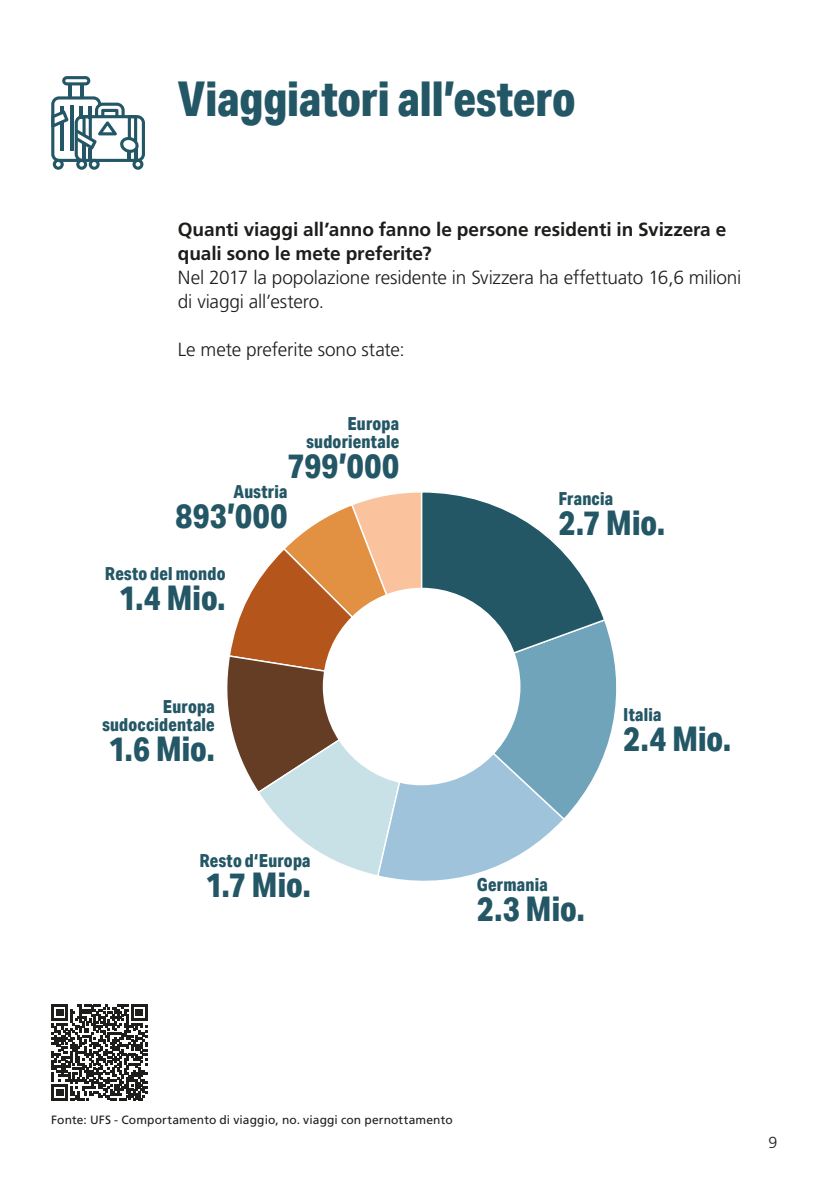
<style>
.page{position:relative;width:840px;height:1191px;background:#fff}
.page>*{position:absolute;margin:0;border:0;box-sizing:border-box;transform-origin:0 0}
.t1{font:800 48px "Aktiv Grotesk Cd";color:#245766}
.t2{font:800 34px "Aktiv Grotesk Cd";color:#245766}
.t3{font:300 19px/24px "Frutiger LT Pro";letter-spacing:-.01em;color:#1d1d1b}
.t4{font:700 19px/24px "Frutiger LT Pro";letter-spacing:-.005em;color:#1d1d1b}
.t5{font:800 18px/18px "Aktiv Grotesk Cd";letter-spacing:.015em;color:#245766;text-align:right}
.t6{font:300 16px "Frutiger LT Pro";color:#1d1d1b}
.t7{font:12px "Frutiger LT Pro";letter-spacing:.015em;color:#1d1d1b}
</style>
<div class="page">
<svg style="left:52px;top:1004px;width:95px;height:96px"></svg>
<svg style="left:62px;top:76px;width:28px;height:9px"></svg>
<hr style="left:68px;top:84px;width:3px;height:14px;background:#245766">
<hr style="left:81px;top:84px;width:3px;height:14px;background:#245766">
<svg style="left:51px;top:96px;width:94px;height:74px"></svg>
<svg style="left:606px;top:626px;width:11px;height:122px"></svg>
<svg style="left:227px;top:492px;width:379px;height:389px"></svg>
<div style="left:324px;top:589px;width:194px;height:195px;background:#fff;border-radius:50%"></div>
<h1 class="t1" style="left:178px;top:69px;width:399px">Viaggiatori all’estero</h1>
<p class="t4" style="left:178px;top:218px;width:549px">Quanti viaggi all’anno fanno le persone residenti in Svizzera e quali sono le mete preferite?</p>
<p class="t3" style="left:178px;top:266px;width:564px">Nel 2017 la popolazione residente in Svizzera ha effettuato 16,6 milioni di viaggi all’estero.</p>
<p class="t3" style="left:178px;top:338px;width:228px">Le mete preferite sono state:</p>
<p class="t5" style="left:306px;top:414px;width:94px">Europa sudorientale</p>
<h2 class="t2" style="left:287px;top:444px;width:113px">799’000</h2>
<p class="t5" style="left:233px;top:482px;width:55px">Austria</p>
<h2 class="t2" style="left:175px;top:494px;width:113px">893’000</h2>
<p class="t5" style="left:105px;top:564px;width:122px">Resto del mondo</p>
<h2 class="t2" style="left:119px;top:576px;width:108px">1.4 Mio.</h2>
<p class="t5" style="left:102px;top:697px;width:114px">Europa sudoccidentale</p>
<h2 class="t2" style="left:108px;top:727px;width:108px">1.6 Mio.</h2>
<p class="t5" style="left:199px;top:851px;width:113px">Resto d‘Europa</p>
<h2 class="t2" style="left:205px;top:863px;width:107px">1.7 Mio.</h2>
<p class="t5" style="left:558px;top:489px;width:56px">Francia</p>
<h2 class="t2" style="left:558px;top:501px;width:108px">2.7 Mio.</h2>
<p class="t5" style="left:622px;top:705px;width:40px">Italia</p>
<h2 class="t2" style="left:622px;top:717px;width:109px">2.4 Mio.</h2>
<p class="t5" style="left:476px;top:875px;width:72px">Germania</p>
<h2 class="t2" style="left:476px;top:887px;width:109px">2.3 Mio.</h2>
<p class="t7" style="left:51px;top:1113px;width:403px">Fonte: UFS - Comportamento di viaggio, no. viaggi con pernottamento</p>
<p class="t6" style="left:768px;top:1133px;width:10px">9</p>
</div>
